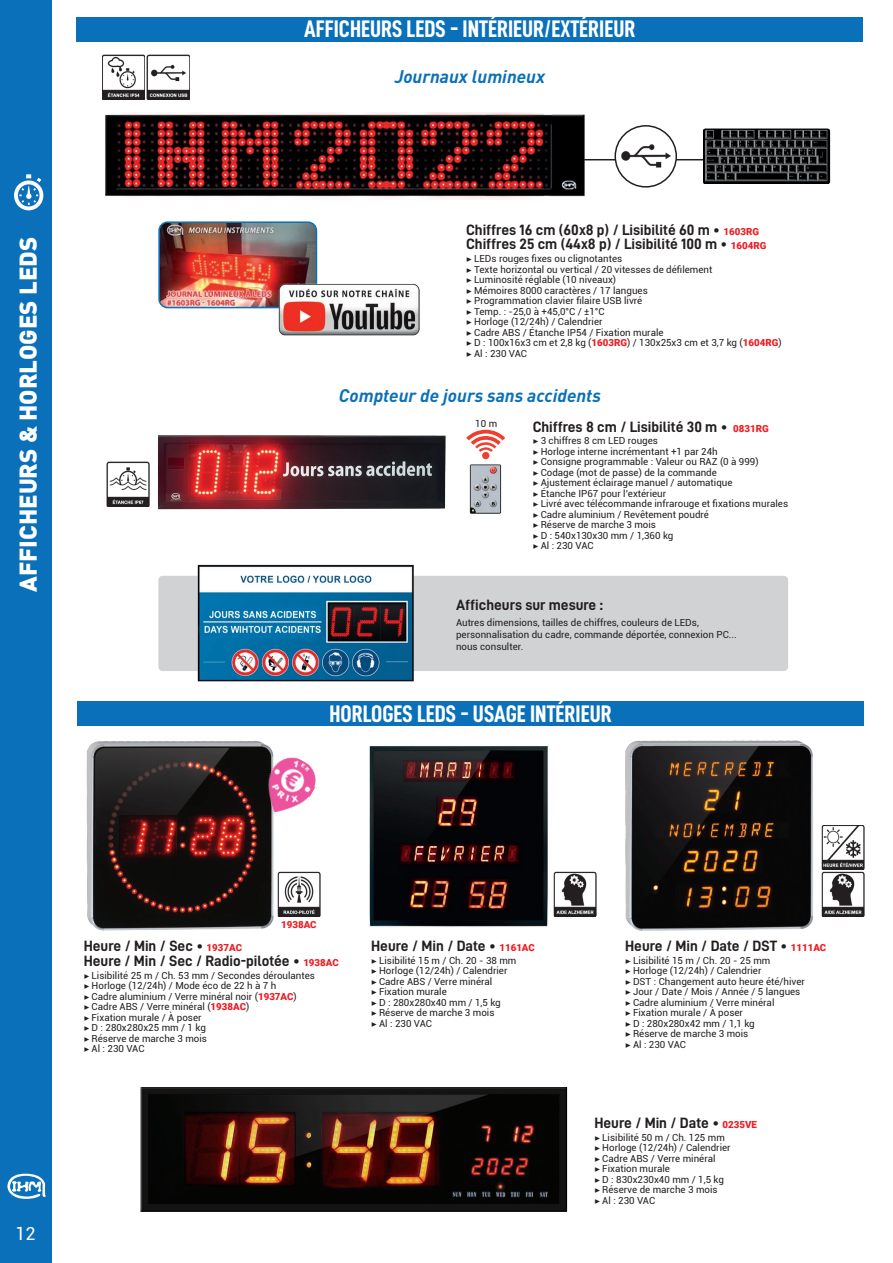
<style>
.page{position:relative;width:893px;height:1263px;background:#fff}
.page>*{position:absolute;margin:0;border:0;box-sizing:border-box;transform-origin:0 0}
.t1{font:24px "D DIN Condensed Bold";color:#fff}
.t2{font:900 24px "DIN";color:#fff}
.t3{font:italic 700 18px "DIN";color:#0970b9}
.t4{font:18px "Roboto";color:#fff}
.t5{font:15px/14.7px "D DIN Bold";color:#231f20}
.t6{font:9.75px/10.5px "Roboto";color:#231f20}
.t7{font:900 9.75px "Roboto";color:#ee1d23}
.s1{font-family:"Roboto";font-weight:900;font-size:9.75px;color:#ee1d23}
.s2{font-family:"Minion Pro";font-weight:500}
.s3{font-weight:900;color:#ee1d23}
</style>
<div class="page">
<div style="left:0;top:0;width:51px;height:1263px;background:#0970b9"></div>
<svg style="left:7px;top:1174px;width:39px;height:25px"></svg>
<hr style="left:565px;top:159px;width:147px;height:1px;background:#231f20">
<img style="left:105px;top:113px;width:479px;height:87px">
<img style="left:147px;top:55px;width:43px;height:44px">
<img style="left:102px;top:55px;width:43px;height:44px">
<img style="left:703px;top:129px;width:127px;height:55px">
<div style="left:615px;top:126px;width:61px;height:61px;background:#fff;border-radius:50%"></div>
<img style="left:619px;top:137px;width:54px;height:38px">
<div style="left:614px;top:125px;width:63px;height:63px;border:2px solid #231f20;border-radius:50%"></div>
<img style="left:159px;top:224px;width:155px;height:84px">
<div style="left:158px;top:221px;width:159px;height:87px;border:2px solid #0970b9;border-radius:9px"></div>
<img style="left:107px;top:462px;width:42px;height:44px">
<img style="left:469px;top:464px;width:33px;height:50px">
<svg style="left:466px;top:430px;width:39px;height:29px"></svg>
<img style="left:278px;top:283px;width:141px;height:52px">
<img style="left:140px;top:1087px;width:428px;height:125px">
<img style="left:369px;top:745px;width:180px;height:183px">
<img style="left:625px;top:740px;width:189px;height:191px">
<img style="left:86px;top:740px;width:192px;height:191px">
<img style="left:554px;top:872px;width:42px;height:44px">
<img style="left:821px;top:825px;width:43px;height:45px">
<img style="left:821px;top:872px;width:43px;height:44px">
<img style="left:278px;top:872px;width:42px;height:44px">
<img style="left:158px;top:435px;width:288px;height:75px">
<div style="left:158px;top:576px;width:630px;height:95px;background:#d1d2d4;border-radius:4px"></div>
<img style="left:198px;top:564px;width:216px;height:118px">
<img style="left:253px;top:750px;width:63px;height:75px">
<svg style="left:14px;top:174px;width:29px;height:36px"></svg>
<div style="left:77px;top:17px;width:786px;height:24px;background:#0970b9"></div>
<div style="left:77px;top:702px;width:787px;height:24px;background:#0970b9"></div>
<h1 class="t2" style="left:12px;top:592px;width:356px;rotate:-90deg">AFFICHEURS &amp; HORLOGES LEDS</h1>
<h1 class="t1" style="left:304px;top:15px;width:333px">AFFICHEURS LEDS - INTÉRIEUR/EXTÉRIEUR</h1>
<h2 class="t3" style="left:395px;top:65px;width:152px">Journaux lumineux</h2>
<h3 class="t5" style="left:466px;top:222px;width:302px">Chiffres 16 cm (60x8 p) / Lisibilité 60 m • <span class="s1">1603RG<br></span>Chiffres 25 cm (44x8 p) / Lisibilité 100 m • <span class="s1">1604RG</span></h3>
<p class="t6" style="left:466px;top:253px;width:317px"><span class="s2">▶</span> LEDs rouges fixes ou clignotantes<br><span class="s2">▶</span> Texte horizontal ou vertical / 20 vitesses de défilement<br><span class="s2">▶</span> Luminosité réglable (10 niveaux)<br><span class="s2">▶</span> Mémoires 8000 caractères / 17 langues<br><span class="s2">▶</span> Programmation clavier filaire USB livré<br><span class="s2">▶</span> Temp. : -25,0 à +45,0°C / ±1°C<br><span class="s2">▶</span> Horloge (12/24h) / Calendrier<br><span class="s2">▶</span> Cadre ABS / Étanche IP54 / Fixation murale<br><span class="s2">▶</span> D : 100x16x3 cm et 2,8 kg (<span class="s3">1603RG</span>) / 130x25x3 cm et 3,7 kg (<span class="s3">1604RG</span>) <span class="s2">▶</span> Al : 230 VAC</p>
<h2 class="t3" style="left:339px;top:384px;width:264px">Compteur de jours sans accidents</h2>
<p class="t6" style="left:475px;top:418px;width:23px">10 m</p>
<h3 class="t5" style="left:533px;top:419px;width:238px">Chiffres 8 cm / Lisibilité 30 m • <span class="s1">0831RG</span></h3>
<p class="t6" style="left:533px;top:435px;width:257px"><span class="s2">▶</span> 3 chiffres 8 cm LED rouges<br><span class="s2">▶</span> Horloge interne incrémentant +1 par 24h<br><span class="s2">▶</span> Consigne programmable : Valeur ou RAZ (0 à 999)<br><span class="s2">▶</span> Codage (mot de passe) de la commande<br><span class="s2">▶</span> Ajustement éclairage manuel / automatique<br><span class="s2">▶</span> Étanche IP67 pour l’extérieur<br><span class="s2">▶</span> Livré avec télécommande infrarouge et fixations murales <span class="s2">▶</span> Cadre aluminium / Revêtement poudré<br><span class="s2">▶</span> Réserve de marche 3 mois<br><span class="s2">▶</span> D : 540x130x30 mm / 1,360 kg<br><span class="s2">▶</span> Al : 230 VAC</p>
<h3 class="t5" style="left:456px;top:597px;width:149px">Afficheurs sur mesure :</h3>
<p class="t6" style="left:456px;top:616px;width:282px;line-height:12px">Autres dimensions, tailles de chiffres, couleurs de LEDs, personnalisation du cadre, commande déportée, connexion PC... nous consulter.</p>
<h1 class="t1" style="left:330px;top:700px;width:284px">HORLOGES LEDS - USAGE INTÉRIEUR</h1>
<p class="t7" style="left:281px;top:917px;width:37px">1938AC</p>
<h3 class="t5" style="left:84px;top:938px;width:257px">Heure / Min / Sec • <span class="s1">1937AC<br></span>Heure / Min / Sec / Radio-pilotée • <span class="s1">1938AC</span></h3>
<p class="t6" style="left:84px;top:969px;width:233px"><span class="s2">▶</span> Lisibilité 25 m / Ch. 53 mm / Secondes déroulantes <span class="s2">▶</span> Horloge (12/24h) / Mode éco de 22 h à 7 h<br><span class="s2">▶</span> Cadre aluminium / Verre minéral noir (<span class="s3">1937AC</span>)<br><span class="s2">▶</span> Cadre ABS / Verre minéral (<span class="s3">1938AC</span>)<br><span class="s2">▶</span> Fixation murale / À poser<br><span class="s2">▶</span> D : 280x280x25 mm / 1 kg<br><span class="s2">▶</span> Réserve de marche 3 mois<br><span class="s2">▶</span> Al : 230 VAC</p>
<h3 class="t5" style="left:371px;top:938px;width:165px">Heure / Min / Date • <span class="s1">1161AC</span></h3>
<p class="t6" style="left:371px;top:955px;width:147px"><span class="s2">▶</span> Lisibilité 15 m / Ch. 20 - 38 mm <span class="s2">▶</span> Horloge (12/24h) / Calendrier<br><span class="s2">▶</span> Cadre ABS / Verre minéral<br><span class="s2">▶</span> Fixation murale<br><span class="s2">▶</span> D : 280x280x40 mm / 1,5 kg<br><span class="s2">▶</span> Réserve de marche 3 mois<br><span class="s2">▶</span> Al : 230 VAC</p>
<h2 class="t4" style="left:15px;top:1221px;width:22px">12</h2>
<h3 class="t5" style="left:625px;top:938px;width:203px">Heure / Min / Date / DST • <span class="s1">1111AC</span></h3>
<p class="t6" style="left:625px;top:955px;width:181px"><span class="s2">▶</span> Lisibilité 15 m / Ch. 20 - 25 mm<br><span class="s2">▶</span> Horloge (12/24h) / Calendrier<br><span class="s2">▶</span> DST : Changement auto heure été/hiver <span class="s2">▶</span> Jour / Date / Mois / Année / 5 langues <span class="s2">▶</span> Cadre aluminium / Verre minéral<br><span class="s2">▶</span> Fixation murale / À poser<br><span class="s2">▶</span> D : 280x280x42 mm / 1,1 kg<br><span class="s2">▶</span> Réserve de marche 3 mois<br><span class="s2">▶</span> Al : 230 VAC</p>
<h3 class="t5" style="left:594px;top:1115px;width:164px">Heure / Min / Date • <span class="s1">0235VE</span></h3>
<p class="t6" style="left:594px;top:1132px;width:138px"><span class="s2">▶</span> Lisibilité 50 m / Ch. 125 mm <span class="s2">▶</span> Horloge (12/24h) / Calendrier <span class="s2">▶</span> Cadre ABS / Verre minéral<br><span class="s2">▶</span> Fixation murale<br><span class="s2">▶</span> D : 830x230x40 mm / 1,5 kg <span class="s2">▶</span> Réserve de marche 3 mois<br><span class="s2">▶</span> Al : 230 VAC</p>
</div>
